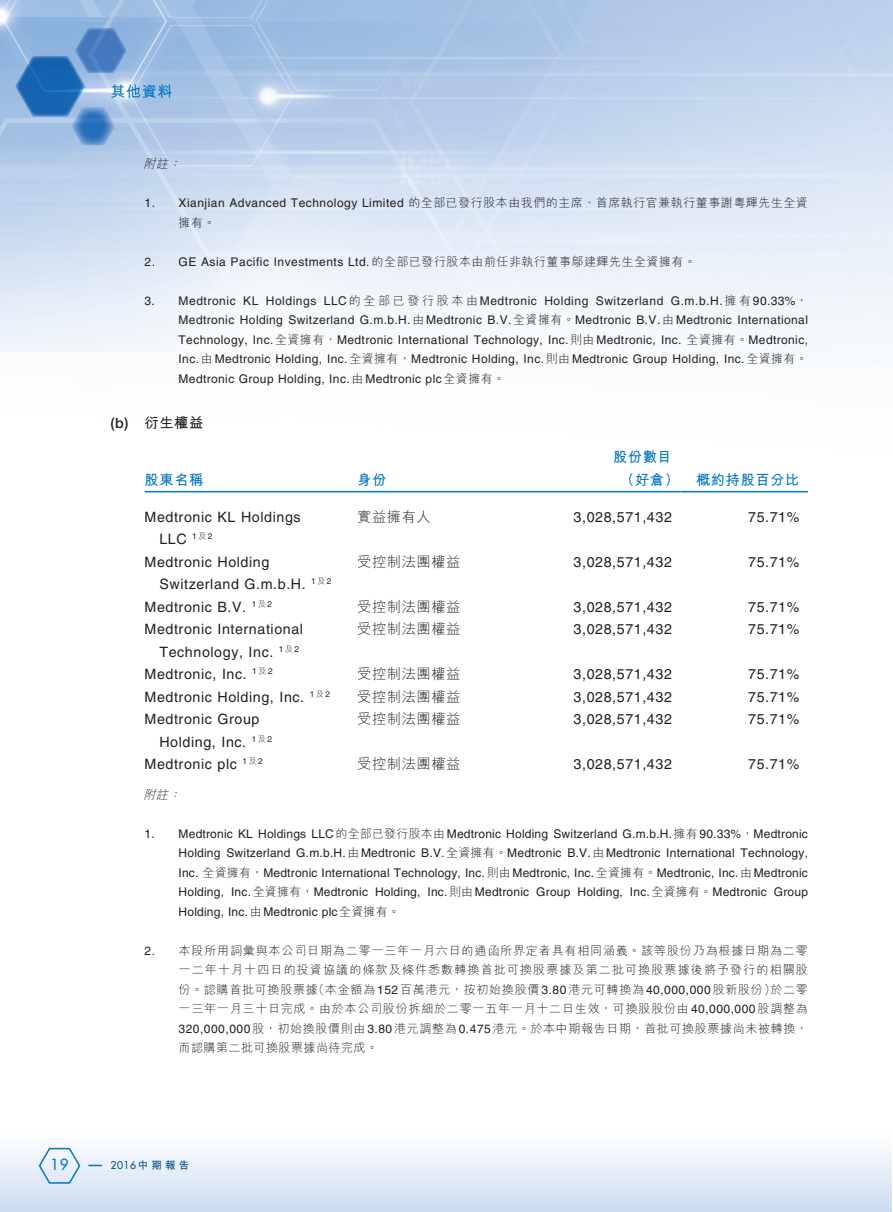
<style>
.page{position:relative;width:893px;height:1212px;background:#fff}
.page>*{position:absolute;margin:0;border:0;box-sizing:border-box;transform-origin:0 0}
.t1{font:700 15px "M Hei HK";color:#0077c0}
.t2{font:500 15px "Futura Std";color:#0077c0}
._1__內文{font:14.25px "Helvetica LT Std";letter-spacing:.04em;color:#231f20}
._1__內文-2{font:300 14.25px "M Hei HK";letter-spacing:.04em;color:#231f20}
._1__內文-3{font:700 14.25px "M Hei HK";letter-spacing:.04em;color:#0077c0}
._4__副標題{font:700 14.25px "M Hei HK";color:#231f20}
._4__副標題-2{font:500 14.25px "Helvetica Neue LT Std";color:#231f20}
._2__附註內文{font:12px/19.5px "Helvetica LT Std";letter-spacing:.03em;color:#231f20}
._2__附註內文-2{font:300 12px/19.5px "M Hei HK";letter-spacing:.065em;color:#231f20}
._2__附註內文-3{font:300 12px/19.5px "M Hei HK";letter-spacing:.095em;color:#231f20;text-align:right}
._2__附註內文-4{font:italic 300 12px "M Hei HK";color:#231f20}
.t3{font:500 10.5px "Futura Std";color:#005389}
._1__內文-4{font:8.25px "Helvetica LT Std";color:#231f20}
.s1{font-family:"M Hei HK";font-weight:300}
.s2{font-size:14.25px}
.s3{font-family:"Helvetica LT Std";font-weight:400}
.s4{font-family:"M Hei HK";font-weight:700}
</style>
<div class="page">
<img style="left:0;top:0;width:892px;height:493px">
<svg style="left:15px;top:28px;width:112px;height:117px;background:#6e9cd0"></svg>
<div style="left:0;top:1132px;width:892px;height:80px;background:linear-gradient(to bottom,#fff,#cddcf1)"></div>
<svg style="left:38px;top:1146px;width:43px;height:38px"></svg>
<svg style="left:88px;top:1165px;width:14px;height:1px"></svg>
<hr style="left:145px;top:491px;width:212px;height:1px;background:#0077c0">
<hr style="left:357px;top:491px;width:196px;height:1px;background:#0077c0">
<hr style="left:553px;top:491px;width:127px;height:1px;background:#0077c0">
<hr style="left:680px;top:491px;width:128px;height:1px;background:#0077c0">
<p class="t2" style="left:51px;top:1155px;width:19px">19</p>
<p class="t1" style="left:111px;top:81px;width:63px">其他資料</p>
<p class="_2__附註內文-4" style="left:143px;top:158px;width:29px">附註</p>
<p class="_2__附註內文-4" style="left:168px;top:158px;width:17px">：</p>
<p class="_4__副標題-2" style="left:111px;top:414px;width:19px">b( )</p>
<p class="_2__附註內文" style="left:145px;top:193px;width:12px">1.</p>
<p class="_2__附註內文" style="left:145px;top:252px;width:12px">2.</p>
<p class="_2__附註內文" style="left:145px;top:291px;width:12px">3.</p>
<p class="_2__附註內文" style="left:179px;top:193px;width:631px">Xianjian Advanced Technology Limited <span class="s1">的全部已發行股本由我們的主席、首席執行官兼執行董事謝粵輝先生全資</span></p>
<p class="_2__附註內文-2" style="left:179px;top:212px;width:39px">擁有。</p>
<p class="_2__附註內文" style="left:179px;top:252px;width:519px">GE Asia Pacific Investments Ltd.<span class="s1">的全部已發行股本由前任非執行董事鄔建輝先生全資擁有。</span></p>
<p class="_2__附註內文" style="left:179px;top:291px;width:59px">Medtronic</p>
<p class="_2__附註內文" style="left:243px;top:291px;width:17px">KL</p>
<p class="_2__附註內文" style="left:266px;top:291px;width:52px">Holdings</p>
<p class="_2__附註內文" style="left:324px;top:291px;width:215px">LLC<span class="s1">的全部已發行股本由</span>Medtronic</p>
<p class="_2__附註內文" style="left:544px;top:291px;width:45px">Holding</p>
<p class="_2__附註內文" style="left:596px;top:291px;width:69px">Switzerland</p>
<p class="_2__附註內文" style="left:671px;top:291px;width:139px">G m. b. H. .<span class="s1">擁有</span>90.33%<span class="s1">，</span></p>
<p class="_2__附註內文" style="left:488px;top:310px;width:145px">B V. .<span class="s1">全資擁有。</span>Medtronic</p>
<p class="_2__附註內文" style="left:360px;top:310px;width:124px">G m. H.b. .<span class="s1">由</span>Medtronic</p>
<p class="_2__附註內文" style="left:636px;top:310px;width:97px">B V. .<span class="s1">由</span>Medtronic</p>
<p class="_2__附註內文" style="left:288px;top:310px;width:67px">Switzerland</p>
<p class="_2__附註內文" style="left:179px;top:310px;width:631px">Medtronic<br>Technology, Inc.<span class="s1">全資擁有，</span>Medtronic International Technology, Inc.<span class="s1">則由</span>Medtronic, Inc. <span class="s1">全資擁有。</span>Medtronic, Inc.<span class="s1">由</span>Medtronic Holding, Inc.<span class="s1">全資擁有，</span>Medtronic Holding, Inc.<span class="s1">則由</span>Medtronic Group Holding, Inc.<span class="s1">全資擁有。</span>Medtronic Group Holding, Inc.<span class="s1">由</span>Medtronic plc<span class="s1">全資擁有。</span></p>
<p class="_4__副標題" style="left:145px;top:412px;width:60px">衍生權益</p>
<p class="_2__附註內文" style="left:240px;top:310px;width:44px">Holding</p>
<p class="_2__附註內文" style="left:737px;top:310px;width:72px">International</p>
<p class="_1__內文-3" style="left:145px;top:469px;width:60px">股東名稱</p>
<p class="_1__內文" style="left:145px;top:508px;width:158px">Medtronic KL Holdings</p>
<p class="_1__內文-4" style="left:192px;top:532px;width:22px">1<span class="s1">及</span>2</p>
<p class="_1__內文" style="left:159px;top:531px;width:29px">LLC</p>
<p class="_1__內文" style="left:145px;top:553px;width:126px">Medtronic Holding</p>
<p class="_1__內文-4" style="left:302px;top:577px;width:31px">1<span class="s2">.</span> <span class="s1">及</span>2</p>
<p class="_1__內文" style="left:159px;top:576px;width:143px">Switzerland G m. H.b.</p>
<p class="_1__內文-4" style="left:242px;top:599px;width:31px">1<span class="s2">.</span> <span class="s1">及</span>2</p>
<p class="_1__內文" style="left:145px;top:598px;width:99px">Medtronic B V.</p>
<p class="_1__內文" style="left:145px;top:621px;width:160px">Medtronic International</p>
<p class="_1__內文-4" style="left:269px;top:644px;width:31px">1<span class="s2">.</span> <span class="s1">及</span>2</p>
<p class="_1__內文" style="left:159px;top:643px;width:111px">Technology, Inc</p>
<p class="_1__內文-4" style="left:243px;top:667px;width:31px">1<span class="s2">.</span> <span class="s1">及</span>2</p>
<p class="_1__內文" style="left:145px;top:666px;width:99px">Medtronic, Inc</p>
<p class="_1__內文-4" style="left:300px;top:689px;width:31px">1<span class="s2">.</span> <span class="s1">及</span>2</p>
<p class="_1__內文" style="left:145px;top:688px;width:157px">Medtronic Holding, Inc</p>
<p class="_1__內文" style="left:145px;top:711px;width:116px">Medtronic Group</p>
<p class="_1__內文-4" style="left:242px;top:734px;width:31px">1<span class="s2">.</span> <span class="s1">及</span>2</p>
<p class="_1__內文" style="left:159px;top:733px;width:84px">Holding, Inc</p>
<p class="_1__內文-4" style="left:242px;top:757px;width:22px">1<span class="s1">及</span>2</p>
<p class="_1__內文" style="left:145px;top:756px;width:94px">Medtronic plc</p>
<p class="_2__附註內文-4" style="left:168px;top:788px;width:17px">：</p>
<p class="_2__附註內文-4" style="left:143px;top:788px;width:29px">附註</p>
<p class="_1__內文-3" style="left:357px;top:469px;width:31px">身份</p>
<p class="_1__內文-2" style="left:357px;top:509px;width:75px">實益擁有人</p>
<p class="_1__內文-2" style="left:357px;top:554px;width:105px">受控制法團權益</p>
<p class="_1__內文-2" style="left:357px;top:599px;width:105px">受控制法團權益</p>
<p class="_1__內文-2" style="left:357px;top:622px;width:105px">受控制法團權益</p>
<p class="_1__內文-2" style="left:357px;top:667px;width:105px">受控制法團權益</p>
<p class="_1__內文-2" style="left:357px;top:689px;width:105px">受控制法團權益</p>
<p class="_1__內文-2" style="left:357px;top:712px;width:105px">受控制法團權益</p>
<p class="_1__內文-2" style="left:357px;top:757px;width:105px">受控制法團權益</p>
<p class="_1__內文-3" style="left:613px;top:446px;width:60px">股份數目</p>
<p class="_1__內文-3" style="left:620px;top:469px;width:60px">（好倉）</p>
<p class="_1__內文-3" style="left:696px;top:469px;width:105px">概約持股百分比</p>
<p class="_1__內文" style="left:574px;top:508px;width:100px">3,028,571,432</p>
<p class="_1__內文" style="left:748px;top:508px;width:53px">75.71%</p>
<p class="_1__內文" style="left:574px;top:553px;width:100px">3,028,571,432</p>
<p class="_1__內文" style="left:748px;top:553px;width:53px">75.71%</p>
<p class="_1__內文" style="left:574px;top:598px;width:100px">3,028,571,432</p>
<p class="_1__內文" style="left:748px;top:598px;width:53px">75.71%</p>
<p class="_1__內文" style="left:574px;top:621px;width:100px">3,028,571,432</p>
<p class="_1__內文" style="left:748px;top:621px;width:53px">75.71%</p>
<p class="_1__內文" style="left:574px;top:666px;width:100px">3,028,571,432</p>
<p class="_1__內文" style="left:748px;top:666px;width:53px">75.71%</p>
<p class="_1__內文" style="left:574px;top:688px;width:100px">3,028,571,432</p>
<p class="_1__內文" style="left:748px;top:688px;width:53px">75.71%</p>
<p class="_1__內文" style="left:574px;top:711px;width:100px">3,028,571,432</p>
<p class="_1__內文" style="left:748px;top:711px;width:53px">75.71%</p>
<p class="_1__內文" style="left:574px;top:756px;width:100px">3,028,571,432</p>
<p class="_1__內文" style="left:748px;top:756px;width:53px">75.71%</p>
<p class="_2__附註內文" style="left:145px;top:824px;width:12px">1.</p>
<p class="_2__附註內文" style="left:145px;top:941px;width:12px">2.</p>
<p class="_2__附註內文" style="left:179px;top:824px;width:631px">Medtronic KL Holdings LLC<span class="s1">的全部已發行股本由</span>Medtronic Holding Switzerland G m. H.b. .<span class="s1">擁有</span>90.33%<span class="s1">，</span>Medtronic</p>
<p class="_2__附註內文" style="left:421px;top:843px;width:142px">B V. .<span class="s1">全資擁有。</span>Medtronic</p>
<p class="_2__附註內文" style="left:296px;top:843px;width:121px">G m. H.b. .<span class="s1">由</span>Medtronic</p>
<p class="_2__附註內文" style="left:567px;top:843px;width:94px">B V. .<span class="s1">由</span>Medtronic</p>
<p class="_2__附註內文" style="left:226px;top:843px;width:66px">Switzerland</p>
<p class="_2__附註內文" style="left:179px;top:843px;width:43px">Holding</p>
<p class="_2__附註內文" style="left:179px;top:863px;width:631px">Inc. <span class="s1">全資擁有，</span>Medtronic International Technology, Inc.<span class="s1">則由</span>Medtronic, Inc.<span class="s1">全資擁有。</span>Medtronic, Inc.<span class="s1">由</span>Medtronic</p>
<p class="_2__附註內文" style="left:774px;top:882px;width:36px">Group</p>
<p class="_2__附註內文" style="left:666px;top:843px;width:70px">International</p>
<p class="_2__附註內文" style="left:741px;top:843px;width:69px">Technology,</p>
<p class="_2__附註內文" style="left:231px;top:882px;width:138px">Inc.<span class="s1">全資擁有，</span>Medtronic</p>
<p class="_2__附註內文" style="left:630px;top:882px;width:138px">Inc.<span class="s1">全資擁有。</span>Medtronic</p>
<p class="_2__附註內文" style="left:427px;top:882px;width:103px">Inc.<span class="s1">則由</span>Medtronic</p>
<p class="_2__附註內文" style="left:536px;top:882px;width:36px">Group</p>
<p class="_2__附註內文" style="left:179px;top:882px;width:223px">Holding,<br>Holding, Inc.<span class="s1">由</span>Medtronic plc<span class="s1">全資擁有。</span></p>
<p class="_2__附註內文-2" style="left:179px;top:940px;width:631px">本段所用詞彙與本公司日期為二零一三年一月六日的通函所界定者具有相同涵義。該等股份乃為根據日期為二零</p>
<p class="_2__附註內文" style="left:375px;top:882px;width:47px">Holding,</p>
<p class="_2__附註內文" style="left:577px;top:882px;width:47px">Holding,</p>
<p class="_2__附註內文-3" style="left:179px;top:960px;width:631px">一二年十月十四日的投資協議的條款及條件悉數轉換首批可換股票據及第二批可換股票據後將予發行的相關股於二零</p>
<p class="_2__附註內文-2" style="left:179px;top:979px;width:631px">份。認購首批可換股票據<br>一三年一月三十日完成。由於本公司股份拆細於二零一五年一月十二日生效，可換股股份由<span class="s3">40,000,000</span> 股調整為<span class="s3">320,000,000</span>股，初始換股價則由<span class="s3">3.80</span>港元調整為<span class="s3">0.475</span>港元。於本中期報告日期，首批可換股票據尚未被轉換，而認購第二批可換股票據尚待完成。</p>
<p class="_2__附註內文-2" style="left:312px;top:979px;width:465px">（本金額為<span class="s3">152</span>百萬港元，按初始換股價<span class="s3">3.80</span>港元可轉換為<span class="s3">40,000,000</span>股新股份）</p>
<p class="t3" style="left:111px;top:1159px;width:80px">2016<span class="s4">中期報告</span></p>
</div>
